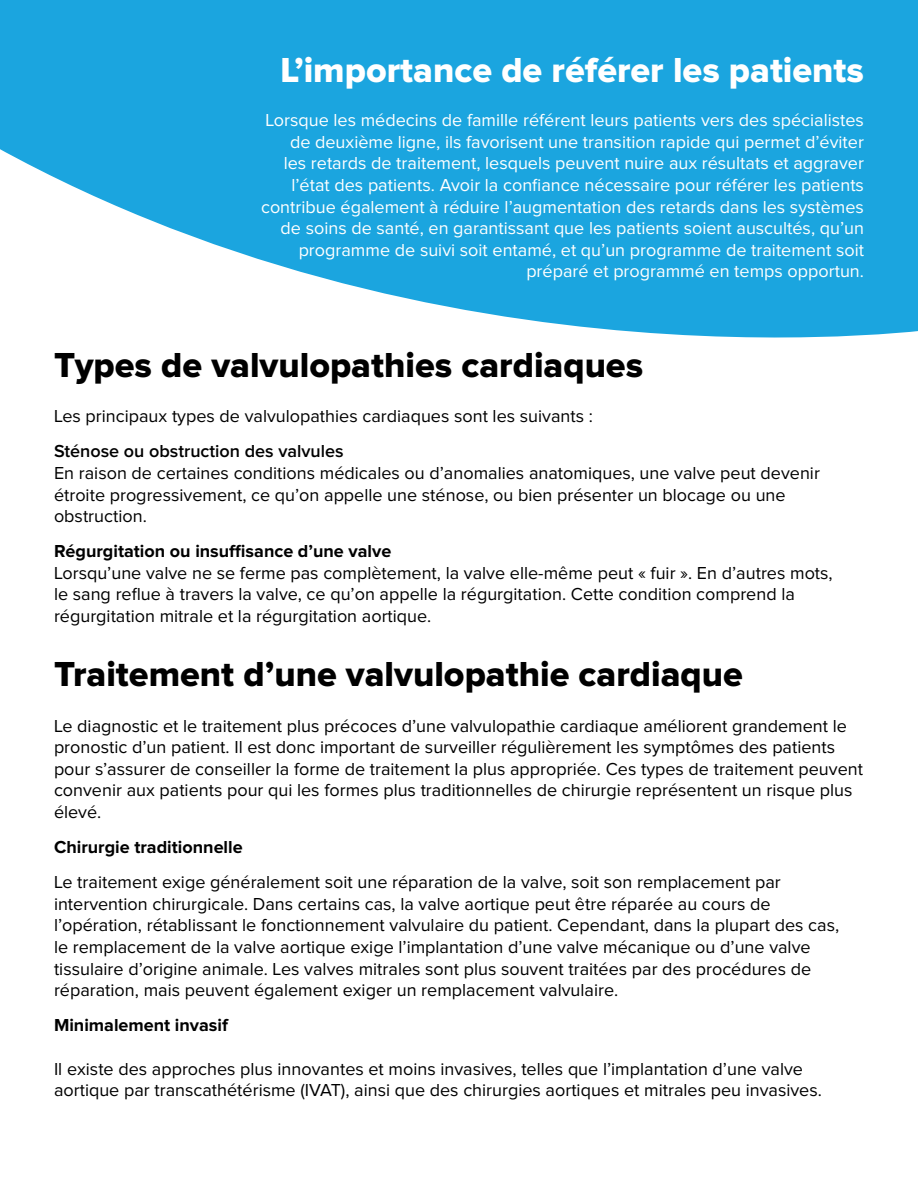
<style>
.page{position:relative;width:918px;height:1188px;background:#fff}
.page>*{position:absolute;margin:0;border:0;box-sizing:border-box;transform-origin:0 0}
.t1{font:36px "Proxima Nova Extrabld";color:#000}
.t2{font:36px "Proxima Nova Extrabld";color:#fff}
.t3{font:18px/21.6px "Proxima Nova";color:#000}
.t4{font:18px/21.6px "Proxima Nova";color:#fff;text-align:right}
.t5{font:700 18px "Proxima Nova";color:#000}
.t6{font:600 18px "Proxima Nova";color:#000}
</style>
<div class="page">
<svg style="left:0;top:0;width:918px;height:338px;fill:#1ba5df"></svg>
<h1 class="t2" style="left:280px;top:54px;width:585px">L’importance de référer les patients</h1>
<p class="t4" style="left:261px;top:110px;width:604px">Lorsque les médecins de famille référent leurs patients vers des spécialistes de deuxième ligne, ils favorisent une transition rapide qui permet d’éviter<br>les retards de traitement, lesquels peuvent nuire aux résultats et aggraver l’état des patients. Avoir la confiance nécessaire pour référer les patients contribue également à réduire l’augmentation des retards dans les systèmes de soins de santé, en garantissant que les patients soient auscultés, qu’un programme de suivi soit entamé, et qu’un programme de traitement soit préparé et programmé en temps opportun.</p>
<h1 class="t1" style="left:54px;top:349px;width:591px">Types de valvulopathies cardiaques</h1>
<p class="t3" style="left:54px;top:406px;width:540px">Les principaux types de valvulopathies cardiaques sont les suivants :</p>
<p class="t6" style="left:54px;top:443px;width:291px">Sténose ou obstruction des valvules</p>
<p class="t3" style="left:54px;top:463px;width:767px">En raison de certaines conditions médicales ou d’anomalies anatomiques, une valve peut devenir étroite progressivement, ce qu’on appelle une sténose, ou bien présenter un blocage ou une obstruction.</p>
<p class="t5" style="left:54px;top:543px;width:339px">Régurgitation ou insuffisance d’une valve</p>
<p class="t3" style="left:54px;top:563px;width:780px">Lorsqu’une valve ne se ferme pas complètement, la valve elle-même peut « fuir ». En d’autres mots, le sang reflue à travers la valve, ce qu’on appelle la régurgitation. Cette condition comprend la régurgitation mitrale et la régurgitation aortique.</p>
<h1 class="t1" style="left:54px;top:658px;width:690px">Traitement d’une valvulopathie cardiaque</h1>
<p class="t3" style="left:54px;top:716px;width:811px">Le diagnostic et le traitement plus précoces d’une valvulopathie cardiaque améliorent grandement le pronostic d’un patient. Il est donc important de surveiller régulièrement les symptômes des patients pour s’assurer de conseiller la forme de traitement la plus appropriée. Ces types de traitement peuvent convenir aux patients pour qui les formes plus traditionnelles de chirurgie représentent un risque plus élevé.</p>
<p class="t5" style="left:54px;top:839px;width:190px">Chirurgie traditionnelle</p>
<p class="t3" style="left:54px;top:872px;width:787px">Le traitement exige généralement soit une réparation de la valve, soit son remplacement par intervention chirurgicale. Dans certains cas, la valve aortique peut être réparée au cours de l’opération, rétablissant le fonctionnement valvulaire du patient. Cependant, dans la plupart des cas, le remplacement de la valve aortique exige l’implantation d’une valve mécanique ou d’une valve tissulaire d’origine animale. Les valves mitrales sont plus souvent traitées par des procédures de réparation, mais peuvent également exiger un remplacement valvulaire.</p>
<p class="t5" style="left:54px;top:1017px;width:176px">Minimalement invasif</p>
<p class="t3" style="left:54px;top:1059px;width:769px">Il existe des approches plus innovantes et moins invasives, telles que l’implantation d’une valve aortique par transcathétérisme (IVAT), ainsi que des chirurgies aortiques et mitrales peu invasives.</p>
</div>
